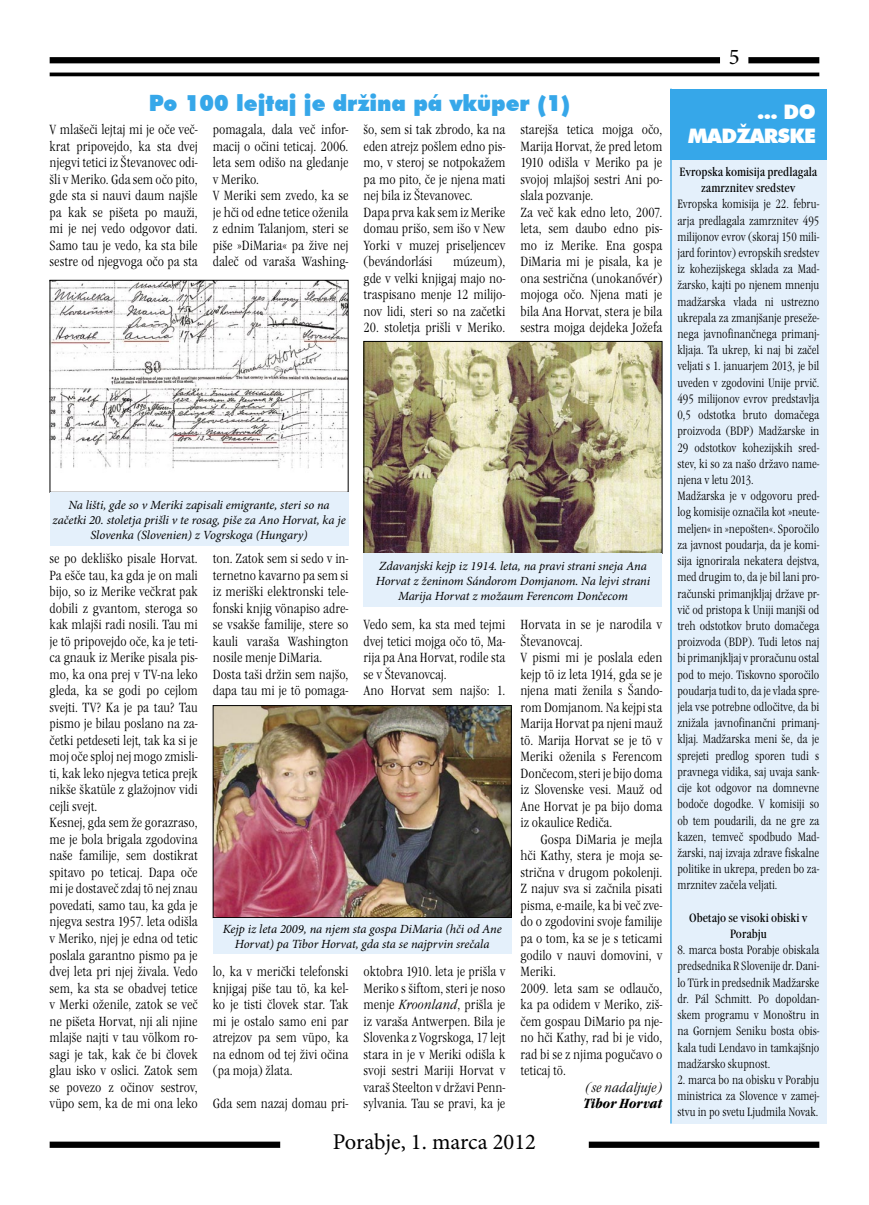
<style>
.page{position:relative;width:869px;height:1205px;background:#fff}
.page>*{position:absolute;margin:0;border:0;box-sizing:border-box;transform-origin:0 0}
.cím{font:900 22.5px "Futura BT";color:#36a7e9;scale:.95 1}
.t1{font:22.5px "Minion Pro";letter-spacing:-.005em;color:#000}
.cím-2{font:900 20px "Futura BT";letter-spacing:-.025em;color:#fff}
.ujszoveg{font:13.75px/16.5px "Garamond Itc TEE Ligh Cond";color:#000;text-align:justify;scale:1.04 1}
.ujszoveg-2{font:13.75px "Garamond Itc TEE Ligh Cond Ital";color:#000;scale:1.04 1}
.ujalairas{font:italic 700 condensed 13.75px "Garamond Itc TEE";color:#000;scale:1.04 1}
.ujszoveg-3{font:12.5px/16.2px "Garamond Itc TEE Ligh Cond";color:#000;text-align:justify}
.szoveg{font:italic 12.5px/15px "Minion Pro";letter-spacing:-.005em;color:#000;text-align:center}
.ujszoveg-4{font:condensed 12.5px/16.2px "Garamond Itc TEE";color:#000;text-align:center}
.s1{font-family:"Garamond Itc TEE Ligh Cond Ital"}
</style>
<div class="page">
<div style="left:50px;top:1141px;width:230px;height:7px;background:#000"></div>
<div style="left:588px;top:1141px;width:231px;height:7px;background:#000"></div>
<hr style="left:50px;top:73px;width:769px;height:3px;background:#000">
<div style="left:748px;top:57px;width:71px;height:6px;background:#000"></div>
<div style="left:50px;top:57px;width:669px;height:6px;background:#000"></div>
<div style="left:670px;top:89px;width:156px;height:1034px;background:#e4f0fb"></div>
<div style="left:670px;top:89px;width:156px;height:70px;background:#36a7e9"></div>
<hr style="left:670px;top:89px;width:1px;height:1034px;background:#36a7e9">
<img style="left:52px;top:282px;width:294px;height:187px">
<div style="left:50px;top:280px;width:298px;height:213px;border:1px solid #000"></div>
<div style="left:50px;top:493px;width:298px;height:53px;background:#e4f0fb"></div>
<img style="left:365px;top:343px;width:295px;height:209px">
<div style="left:363px;top:341px;width:299px;height:213px;border:1px solid #000"></div>
<div style="left:363px;top:554px;width:299px;height:53px;background:#e4f0fb"></div>
<img style="left:215px;top:707px;width:294px;height:209px">
<div style="left:213px;top:705px;width:298px;height:213px;border:1px solid #000"></div>
<div style="left:213px;top:918px;width:298px;height:35px;background:#e4f0fb"></div>
<p class="cím" style="left:149px;top:90px;width:445px">Po 100 lejtaj je držina pá vküper (1)</p>
<p class="ujszoveg" style="left:50px;top:122px;width:144px">V mlašeči lejtaj mi je oče več&shy;krat pripovejdo, ka sta dvej njegvi tetici iz Števanovec odi&shy;šli v Meriko. Gda sem očo pito, gde sta si nauvi daum najšle pa kak se pišeta po mauži, mi je nej vedo odgovor dati.<br>Samo tau je vedo, ka sta bile sestre od njegvoga očo pa sta</p>
<p class="ujszoveg" style="left:213px;top:122px;width:132px">pomagala, dala več infor&shy;macij o očini teticaj. 2006. leta sem odišo na gledanje v Meriko.</p>
<p class="ujszoveg" style="left:213px;top:188px;width:132px">V Meriki sem zvedo, ka se je hči od edne tetice oženila z ednim Talanjom, steri se piše »DiMaria« pa žive nej daleč od varaša Washing-</p>
<p class="ujszoveg" style="left:363px;top:122px;width:138px">šo, sem si tak zbrodo, ka na eden atrejz pošlem edno pis&shy;mo, v steroj se notpokažem pa mo pito, če je njena mati nej bila iz Števanovec.</p>
<p class="ujszoveg" style="left:363px;top:204px;width:138px">Dapa prva kak sem iz Merike domau prišo, sem išo v New Yorki v muzej priseljencev (bevándorlási</p>
<p class="ujszoveg" style="left:363px;top:254px;width:138px;text-indent:89px">múzeum), gde v velki knjigaj majo no&shy;traspisano menje 12 milijo&shy;nov lidi, steri so na začetki</p>
<p class="ujszoveg" style="left:363px;top:320px;width:138px">20. stoletja prišli v Meriko.</p>
<p class="ujszoveg" style="left:520px;top:122px;width:138px">starejša tetica mojga očo, Marija Horvat, že pred letom 1910 odišla v Meriko pa je svojoj mlajšoj sestri Ani po&shy;slala pozvanje.</p>
<p class="ujszoveg" style="left:520px;top:204px;width:138px">Za več kak edno leto, 2007. leta, sem daubo edno pis&shy;mo iz Merike. Ena gospa DiMaria mi je pisala, ka je ona sestrična (unokanővér) mojoga očo. Njena mati je bila Ana Horvat, stera je bila sestra mojga dejdeka Jožefa</p>
<p class="szoveg" style="left:52px;top:498px;width:294px">Na lišti, gde so v Meriki zapisali emigrante, steri so na začetki 20. stoletja prišli v te rosag, piše za Ano Horvat, ka je<br>Slovenka (Slovenien) z Vogrskoga (Hungary)</p>
<p class="ujszoveg" style="left:50px;top:551px;width:144px">se po dekliško pisale Horvat.<br>Pa ešče tau, ka gda je on mali bijo, so iz Merike večkrat pak dobili z gvantom, steroga so kak mlajši radi nosili. Tau mi je tö pripovejdo oče, ka je teti&shy;ca gnauk iz Merike pisala pis&shy;mo, ka ona prej v TV-na leko gleda, ka se godi po cejlom svejti. TV? Ka je pa tau? Tau pismo je bilau poslano na za&shy;četki petdeseti lejt, tak ka si je moj oče sploj nej mogo zmisli&shy;ti, kak leko njegva tetica prejk nikše škatüle z glažojnov vidi cejli svejt.</p>
<p class="ujszoveg" style="left:50px;top:815px;width:144px">Kesnej, gda sem že gorazraso, me je bola brigala zgodovina naše familije, sem dostikrat spitavo po teticaj. Dapa oče mi je dostaveč zdaj tö nej znau povedati, samo tau, ka gda je njegva sestra 1957. leta odišla v Meriko, njej je edna od tetic poslala garantno pismo pa je dvej leta pri njej živala. Vedo sem, ka sta se obadvej tetice v Merki oženile, zatok se več ne pišeta Horvat, nji ali njine mlajše najti v tau völkom ro&shy;sagi je tak, kak če bi človek glau isko v oslici. Zatok sem se povezo z očinov sestrov, vüpo sem, ka de mi ona leko</p>
<p class="ujszoveg" style="left:213px;top:551px;width:132px">ton. Zatok sem si sedo v in&shy;ternetno kavarno pa sem si iz meriški elektronski tele&shy;fonski knjig vönapiso adre&shy;se vsakše familije, stere so kauli varaša Washington nosile menje DiMaria.</p>
<p class="ujszoveg" style="left:213px;top:666px;width:132px">Dosta taši držin sem najšo, dapa tau mi je tö pomaga-</p>
<p class="szoveg" style="left:375px;top:559px;width:276px">Zdavanjski kejp iz 1914. leta, na pravi strani sneja Ana<br>Horvat z ženinom Sándorom Domjanom. Na lejvi strani<br>Marija Horvat z možaum Ferencom Dončecom</p>
<p class="ujszoveg" style="left:363px;top:617px;width:138px">Vedo sem, ka sta med tejmi dvej tetici mojga očo tö, Ma&shy;rija pa Ana Horvat, rodile sta se v Števanovcaj.</p>
<p class="ujszoveg" style="left:363px;top:683px;width:138px">Ano Horvat sem najšo: 1.</p>
<p class="ujszoveg" style="left:520px;top:617px;width:138px">Horvata in se je narodila v<br>Števanovcaj.</p>
<p class="ujszoveg" style="left:520px;top:650px;width:138px">V pismi mi je poslala eden kejp tö iz leta 1914, gda se je njena mati ženila s Šando&shy;rom Domjanom. Na kejpi sta Marija Horvat pa njeni mauž tö. Marija Horvat se je tö v Meriki oženila s Ferencom Dončecom, steri je bijo doma iz Slovenske vesi. Mauž od Ane Horvat je pa bijo doma iz okaulice Rediča.</p>
<p class="ujszoveg" style="left:520px;top:831px;width:138px;text-indent:20px">Gospa DiMaria je mejla hči Kathy, stera je moja se&shy;strična v drugom pokolenji.<br>Z najuv sva si začnila pisati pisma, e-maile, ka bi več zve&shy;do o zgodovini svoje familije pa o tom, ka se je s teticami godilo v nauvi domovini, v Meriki.</p>
<p class="ujszoveg" style="left:520px;top:980px;width:138px">2009. leta sam se odlaučo, ka pa odidem v Meriko, ziš&shy;čem gospau DiMario pa nje&shy;no hči Kathy, rad bi je vido, rad bi se z njima pogučavo o teticaj tö.</p>
<p class="ujszoveg-2" style="left:585px;top:1079px;width:75px">(se nadaljuje)</p>
<p class="ujalairas" style="left:583px;top:1095px;width:77px">Tibor Horvat</p>
<p class="szoveg" style="left:222px;top:921px;width:280px">Kejp iz leta 2009, na njem sta gospa DiMaria (hči od Ane<br>Horvat) pa Tibor Horvat, gda sta se najprvin srečala</p>
<p class="ujszoveg" style="left:213px;top:963px;width:132px">lo, ka v merički telefonski knjigaj piše tau tö, ka kel&shy;ko je tisti človek star. Tak mi je ostalo samo eni par atrejzov pa sem vüpo, ka na ednom od tej živi očina (pa moja) žlata.</p>
<p class="ujszoveg" style="left:213px;top:1095px;width:132px">Gda sem nazaj domau pri-</p>
<p class="ujszoveg" style="left:363px;top:963px;width:138px">oktobra 1910. leta je prišla v Meriko s šiftom, steri je noso menje <span class="s1">Kroonland</span>, prišla je iz varaša Antwerpen. Bila je Slovenka z Vogrskoga, 17 lejt stara in je v Meriki odišla k svoji sestri Mariji Horvat v varaš Steelton v državi Penn&shy;sylvania. Tau se pravi, ka je</p>
<h1 class="t1" style="left:333px;top:1128px;width:204px">Porabje, 1. marca 2012</h1>
<h1 class="t1" style="left:728px;top:44px;width:12px">5</h1>
<p class="cím-2" style="left:757px;top:100px;width:60px">… DO</p>
<p class="cím-2" style="left:687px;top:124px;width:129px">MADŽARSKE</p>
<p class="ujszoveg-4" style="left:679px;top:164px;width:139px">Evropska komisija predlagala zamrznitev sredstev</p>
<p class="ujszoveg-3" style="left:677px;top:196px;width:143px">Evropska komisija je 22. febru&shy;arja predlagala zamrznitev 495 milijonov evrov (skoraj 150 mili&shy;jard forintov) evropskih sredstev iz kohezijskega sklada za Mad&shy;žarsko, kajti po njenem mnenju madžarska vlada ni ustrezno ukrepala za zmanjšanje preseže&shy;nega javnofinančnega primanj&shy;kljaja. Ta ukrep, ki naj bi začel veljati s 1. januarjem 2013, je bil uveden v zgodovini Unije prvič.<br>495 milijonov evrov predstavlja 0,5 odstotka bruto domačega proizvoda (BDP) Madžarske in 29 odstotkov kohezijskih sred&shy;stev, ki so za našo državo name&shy;njena v letu 2013.</p>
<p class="ujszoveg-3" style="left:677px;top:488px;width:143px">Madžarska je v odgovoru pred&shy;log komisije označila kot »neute&shy;meljen« in »nepošten«. Sporočilo za javnost poudarja, da je komi&shy;sija ignorirala nekatera dejstva, med drugim to, da je bil lani pro&shy;računski primanjkljaj države pr&shy;vič od pristopa k Uniji manjši od treh odstotkov bruto domačega proizvoda (BDP). Tudi letos naj bi primanjkljaj v proračunu ostal pod to mejo. Tiskovno sporočilo poudarja tudi to, da je vlada spre&shy;jela vse potrebne odločitve, da bi znižala javnofinančni primanj&shy;kljaj. Madžarska meni še, da je sprejeti predlog sporen tudi s pravnega vidika, saj uvaja sank&shy;cije kot odgovor na domnevne bodoče dogodke. V komisiji so ob tem poudarili, da ne gre za kazen, temveč spodbudo Mad&shy;žarski, naj izvaja zdrave fiskalne politike in ukrepa, preden bo za&shy;mrznitev začela veljati.</p>
<p class="ujszoveg-4" style="left:688px;top:909px;width:120px">Obetajo se visoki obiski v<br>Porabju</p>
<p class="ujszoveg-3" style="left:677px;top:942px;width:143px">8. marca bosta Porabje obiskala predsednika R Slovenije dr. Dani&shy;lo Türk in predsednik Madžarske dr. Pál Schmitt. Po dopoldan&shy;skem programu v Monoštru in na Gornjem Seniku bosta obis&shy;kala tudi Lendavo in tamkajšnjo madžarsko skupnost.</p>
<p class="ujszoveg-3" style="left:677px;top:1072px;width:143px">2. marca bo na obisku v Porabju ministrica za Slovence v zamej&shy;stvu in po svetu Ljudmila Novak.</p>
</div>
